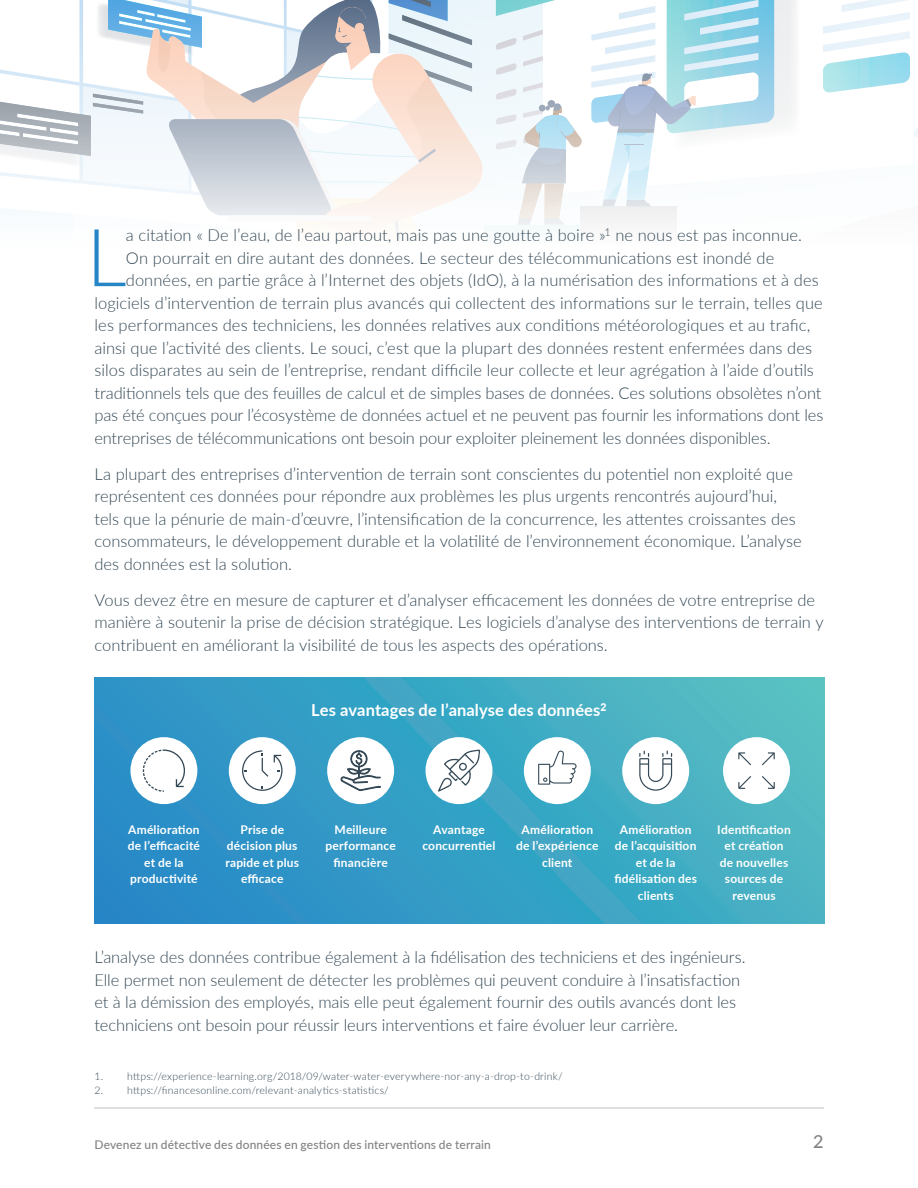
<style>
.page{position:relative;width:918px;height:1188px;background:#fff}
.page>*{position:absolute;margin:0;border:0;box-sizing:border-box;transform-origin:0 0}
.t1{font:300 80.1px "Lato";color:#2585c6}
.t2{font:500 18px "Lato";color:#818285}
.t3{font:300 16.5px/22.5px "Lato";color:#344855}
.t4{font:700 16.5px "Lato";letter-spacing:.005em;color:#fff}
.t5{font:700 12px/16.5px "Lato";letter-spacing:.015em;color:#fff;text-align:center}
.t6{font:500 12px "Lato";letter-spacing:.01em;color:#818285}
.t7{font:300 10.5px "Lato";letter-spacing:.02em;color:#344855}
</style>
<div class="page">
<hr style="left:94px;top:1107px;width:730px;height:2px;background:#dfdee1">
<svg style="left:486px;top:0;width:105px;height:207px"></svg>
<div style="left:580px;top:207px;width:96px;height:39px;background:#f9f9f9"></div>
<div style="left:484px;top:225px;width:96px;height:21px;background:#f8fcfc"></div>
<svg style="left:496px;top:23px;width:86px;height:202px"></svg>
<svg style="left:591px;top:0;width:327px;height:222px"></svg>
<svg style="left:0;top:0;width:486px;height:234px"></svg>
<svg style="left:94px;top:677px;width:730px;height:246px;background:#3aa2c4"></svg>
<div style="left:130px;top:737px;width:67px;height:67px;background:#fff;border-radius:50%"></div>
<svg style="left:143px;top:750px;width:42px;height:42px"></svg>
<div style="left:229px;top:737px;width:67px;height:67px;background:#fff;border-radius:50%"></div>
<svg style="left:242px;top:750px;width:41px;height:41px"></svg>
<div style="left:327px;top:737px;width:67px;height:67px;background:#fff;border-radius:50%"></div>
<svg style="left:341px;top:750px;width:40px;height:41px"></svg>
<div style="left:426px;top:737px;width:66px;height:67px;background:#fff;border-radius:50%"></div>
<svg style="left:438px;top:750px;width:42px;height:42px"></svg>
<div style="left:524px;top:737px;width:67px;height:67px;background:#fff;border-radius:50%"></div>
<svg style="left:538px;top:751px;width:39px;height:34px"></svg>
<div style="left:622px;top:737px;width:67px;height:67px;background:#fff;border-radius:50%"></div>
<svg style="left:639px;top:751px;width:33px;height:40px"></svg>
<div style="left:723px;top:737px;width:67px;height:67px;background:#fff;border-radius:50%"></div>
<svg style="left:738px;top:752px;width:13px;height:13px"></svg>
<svg style="left:738px;top:776px;width:13px;height:13px"></svg>
<svg style="left:762px;top:776px;width:13px;height:13px"></svg>
<svg style="left:762px;top:752px;width:13px;height:13px"></svg>
<h1 class="t1" style="left:86px;top:202px;width:42px">L</h1>
<p class="t3" style="left:126px;top:223px;width:678px">a citation « De l’eau, de l’eau partout, mais pas une goutte à boire »<sup>1</sup> ne nous est pas inconnue.</p>
<p class="t3" style="left:126px;top:246px;width:650px">On pourrait en dire autant des données. Le secteur des télécommunications est inondé de</p>
<p class="t3" style="left:126px;top:268px;width:695px">données, en partie grâce à l’Internet des objets (IdO), à la numérisation des informations et à des</p>
<p class="t3" style="left:94px;top:291px;width:730px">logiciels d’intervention de terrain plus avancés qui collectent des informations sur le terrain, telles que</p>
<p class="t3" style="left:94px;top:313px;width:717px">les performances des techniciens, les données relatives aux conditions météorologiques et au trafic,</p>
<p class="t3" style="left:94px;top:336px;width:719px">ainsi que l’activité des clients. Le souci, c’est que la plupart des données restent enfermées dans des</p>
<p class="t3" style="left:94px;top:358px;width:721px">silos disparates au sein de l’entreprise, rendant difficile leur collecte et leur agrégation à l’aide d’outils</p>
<p class="t3" style="left:94px;top:381px;width:728px">traditionnels tels que des feuilles de calcul et de simples bases de données. Ces solutions obsolètes n’ont</p>
<p class="t3" style="left:94px;top:403px;width:730px">pas été conçues pour l’écosystème de données actuel et ne peuvent pas fournir les informations dont les</p>
<p class="t3" style="left:94px;top:426px;width:678px">entreprises de télécommunications ont besoin pour exploiter pleinement les données disponibles.</p>
<p class="t3" style="left:94px;top:462px;width:709px">La plupart des entreprises d’intervention de terrain sont conscientes du potentiel non exploité que représentent ces données pour répondre aux problèmes les plus urgents rencontrés aujourd’hui, tels que la pénurie de main-d’œuvre, l’intensification de la concurrence, les attentes croissantes des consommateurs, le développement durable et la volatilité de l’environnement économique. L’analyse des données est la solution.</p>
<p class="t3" style="left:94px;top:588px;width:731px">Vous devez être en mesure de capturer et d’analyser efficacement les données de votre entreprise de manière à soutenir la prise de décision stratégique. Les logiciels d’analyse des interventions de terrain y contribuent en améliorant la visibilité de tous les aspects des opérations.</p>
<p class="t4" style="left:311px;top:698px;width:297px">Les avantages de l’analyse des données<sup>2</sup></p>
<p class="t5" style="left:128px;top:820px;width:74px">Amélioration de l’efficacité et de la productivité</p>
<p class="t5" style="left:225px;top:820px;width:75px">Prise de décision plus rapide et plus efficace</p>
<p class="t5" style="left:325px;top:820px;width:72px">Meilleure performance financière</p>
<p class="t5" style="left:422px;top:820px;width:75px">Avantage concurrentiel</p>
<p class="t5" style="left:516px;top:820px;width:84px">Amélioration de l’expérience client</p>
<p class="t5" style="left:614px;top:820px;width:84px">Amélioration de l’acquisition et de la fidélisation des clients</p>
<p class="t5" style="left:717px;top:820px;width:75px">Identification et création de nouvelles sources de revenus</p>
<p class="t3" style="left:94px;top:945px;width:653px">L’analyse des données contribue également à la fidélisation des techniciens et des ingénieurs.<br>Elle permet non seulement de détecter les problèmes qui peuvent conduire à l’insatisfaction et à la démission des employés, mais elle peut également fournir des outils avancés dont les techniciens ont besoin pour réussir leurs interventions et faire évoluer leur carrière.</p>
<p class="t7" style="left:94px;top:1069px;width:470px">1. https://experience-learning.org/2018/09/water-water-everywhere-nor-any-a-drop-to-drink/</p>
<p class="t7" style="left:94px;top:1082px;width:296px">2. https://financesonline.com/relevant-analytics-statistics/</p>
<p class="t6" style="left:94px;top:1136px;width:398px">Devenez un détective des données en gestion des interventions de terrain</p>
<p class="t2" style="left:813px;top:1129px;width:12px">2</p>
</div>
